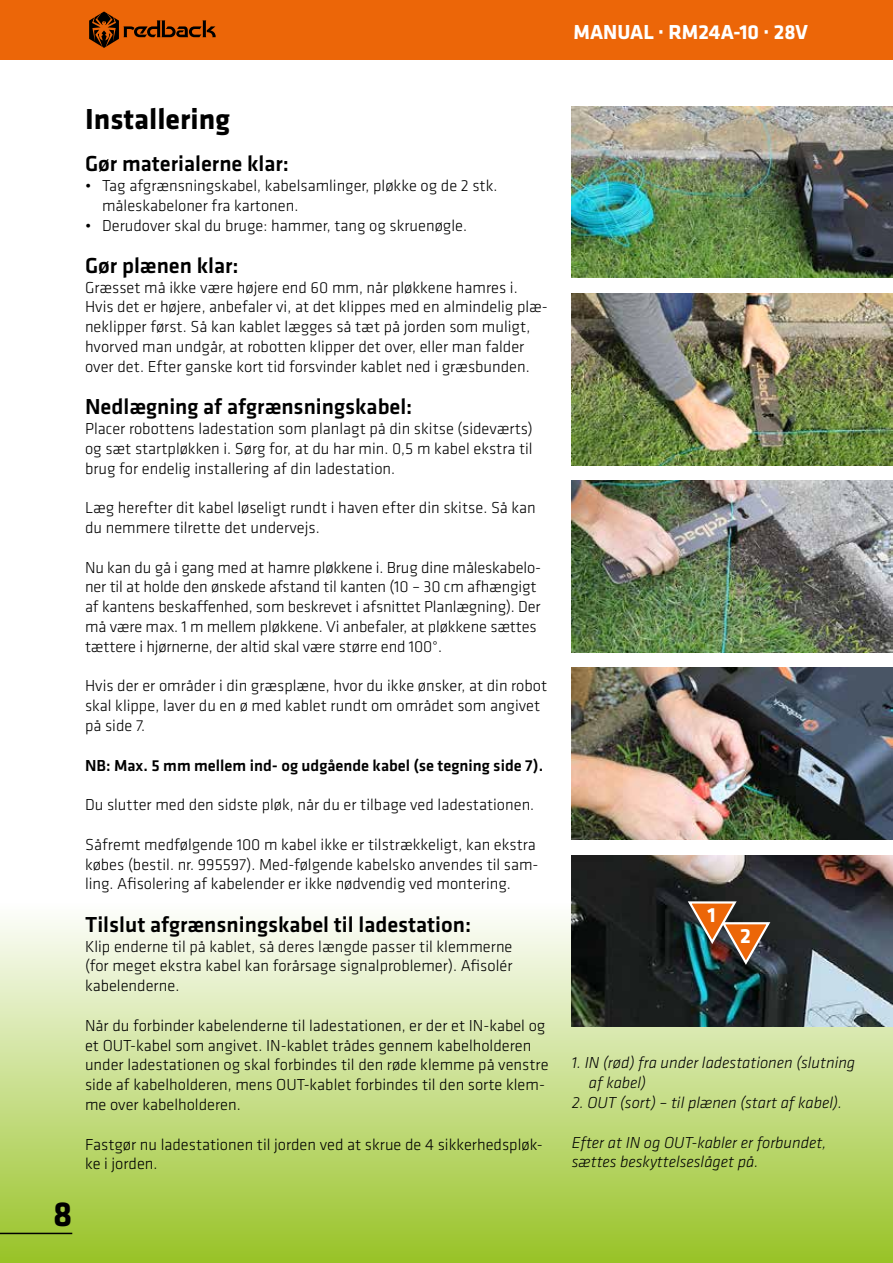
<style>
.page{position:relative;width:893px;height:1263px;background:#fff}
.page>*{position:absolute;margin:0;border:0;box-sizing:border-box;transform-origin:0 0}
.t1{font:700 36px "Klavika";color:#000}
.t2{font:700 30px "Klavika";color:#000}
.t3{font:500 22.5px "Klavika";color:#000}
.t4{font:700 21.3px "Klavika";color:#fff}
.t5{font:700 21px "Klavika";color:#fff}
.t6{font:300 16.5px/19.8px "Klavika";color:#000}
.t7{font:italic 300 16.5px/19.8px "Klavika";color:#000}
.t8{font:500 16.5px "Klavika";color:#000}
</style>
<div class="page">
<div style="left:0;top:904px;width:893px;height:359px;background:linear-gradient(to bottom,#fefefd,#98c326)"></div>
<div style="left:0;top:0;width:893px;height:60px;background:#ec6608"></div>
<img style="left:572px;top:106px;width:321px;height:172px">
<img style="left:572px;top:293px;width:321px;height:172px">
<img style="left:572px;top:668px;width:321px;height:171px">
<img style="left:572px;top:481px;width:321px;height:171px">
<img style="left:572px;top:855px;width:321px;height:172px">
<img style="left:687px;top:899px;width:85px;height:68px">
<svg style="left:89px;top:11px;width:127px;height:37px"></svg>
<hr style="left:0;top:1233px;width:72px;height:1px;background:#000">
<p class="t5" style="left:573px;top:16px;width:236px">MANUAL · RM24A-10 · 28V</p>
<h1 class="t1" style="left:53px;top:1188px;width:21px">8</h1>
<h2 class="t2" style="left:85px;top:97px;width:146px">Installering</h2>
<h3 class="t3" style="left:85px;top:148px;width:205px">Gør materialerne klar:</h3>
<p class="t6" style="left:102px;top:175px;width:397px;text-indent:-17px">• Tag afgrænsningskabel, kabelsamlinger, pløkke og de 2 stk. måleskabeloner fra kartonen.</p>
<p class="t6" style="left:85px;top:215px;width:384px">• Derudover skal du bruge: hammer, tang og skruenøgle.</p>
<h3 class="t3" style="left:85px;top:250px;width:155px">Gør plænen klar:</h3>
<p class="t6" style="left:85px;top:277px;width:464px">Græsset må ikke være højere end 60 mm, når pløkkene hamres i.<br>Hvis det er højere, anbefaler vi, at det klippes med en almindelig plæ&shy;neklipper først. Så kan kablet lægges så tæt på jorden som muligt, hvorved man undgår, at robotten klipper det over, eller man falder over det. Efter ganske kort tid forsvinder kablet ned i græsbunden.</p>
<h3 class="t3" style="left:85px;top:391px;width:329px">Nedlægning af afgrænsningskabel:</h3>
<p class="t6" style="left:85px;top:418px;width:449px;text-align:justify">Placer robottens ladestation som planlagt på din skitse (sideværts) og sæt startpløkken i. Sørg for, at du har min. 0,5 m kabel ekstra til brug for endelig installering af din ladestation.</p>
<p class="t6" style="left:85px;top:498px;width:452px">Læg herefter dit kabel løseligt rundt i haven efter din skitse. Så kan du nemmere tilrette det undervejs.</p>
<p class="t6" style="left:85px;top:557px;width:457px">Nu kan du gå i gang med at hamre pløkkene i. Brug dine måleskabelo&shy;ner til at holde den ønskede afstand til kanten (10 – 30 cm afhængigt af kantens beskaffenhed, som beskrevet i afsnittet Planlægning). Der må være max. 1 m mellem pløkkene. Vi anbefaler, at pløkkene sættes tættere i hjørnerne, der altid skal være større end 100°.</p>
<p class="t6" style="left:85px;top:676px;width:464px">Hvis der er områder i din græsplæne, hvor du ikke ønsker, at din robot skal klippe, laver du en ø med kablet rundt om området som angivet på side 7.</p>
<p class="t8" style="left:85px;top:754px;width:457px">NB: Max. 5 mm mellem ind- og udgående kabel (se tegning side 7).</p>
<p class="t6" style="left:85px;top:795px;width:451px">Du slutter med den sidste pløk, når du er tilbage ved ladestationen.</p>
<p class="t6" style="left:85px;top:834px;width:455px">Såfremt medfølgende 100 m kabel ikke er tilstrækkeligt, kan ekstra købes (bestil. nr. 995597). Med-følgende kabelsko anvendes til sam&shy;ling. Afisolering af kabelender er ikke nødvendig ved montering.</p>
<h3 class="t3" style="left:85px;top:909px;width:388px">Tilslut afgrænsningskabel til ladestation:</h3>
<p class="t6" style="left:85px;top:936px;width:429px;text-align:justify">Klip enderne til på kablet, så deres længde passer til klemmerne (for meget ekstra kabel kan forårsage signalproblemer). Afisolér kabelenderne.</p>
<p class="t6" style="left:85px;top:1015px;width:465px">Når du forbinder kabelenderne til ladestationen, er der et IN-kabel og et OUT-kabel som angivet. IN-kablet trådes gennem kabelholderen under ladestationen og skal forbindes til den røde klemme på venstre side af kabelholderen, mens OUT-kablet forbindes til den sorte klem&shy;me over kabelholderen.</p>
<p class="t6" style="left:85px;top:1134px;width:459px">Fastgør nu ladestationen til jorden ved at skrue de 4 sikkerhedspløk&shy;ke i jorden.</p>
<p class="t4" style="left:708px;top:900px;width:10px">1</p>
<p class="t4" style="left:740px;top:921px;width:12px">2</p>
<p class="t7" style="left:589px;top:1053px;width:268px;text-indent:-17px">1. IN (rød) fra under ladestationen (slutning af kabel)</p>
<p class="t7" style="left:572px;top:1092px;width:272px">2. OUT (sort) – til plænen (start af kabel).</p>
<p class="t7" style="left:572px;top:1132px;width:256px">Efter at IN og OUT-kabler er forbundet, sættes beskyttelseslåget på.</p>
</div>
